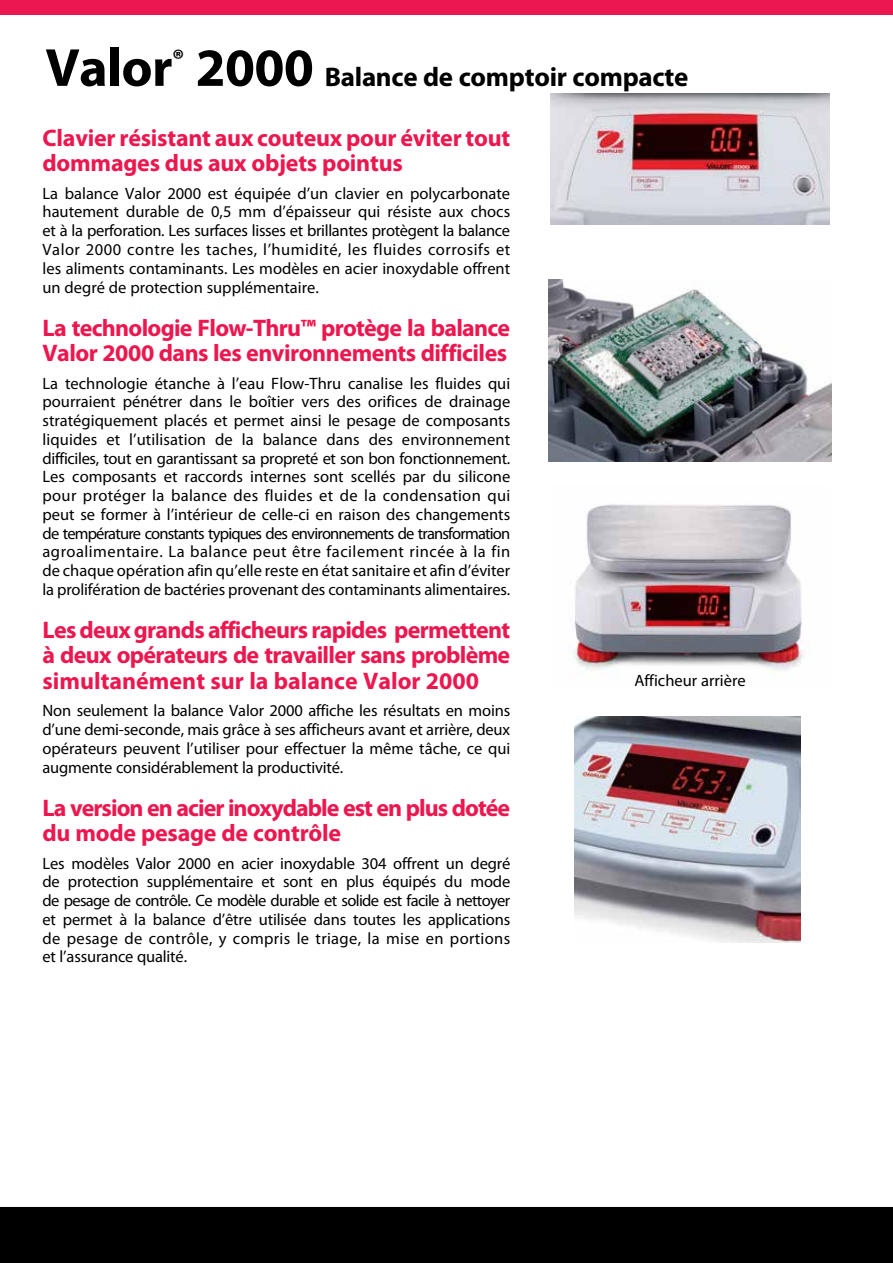
<style>
.page{position:relative;width:893px;height:1263px;background:#fff}
.page>*{position:absolute;margin:0;border:0;box-sizing:border-box;transform-origin:0 0}
.t1{font:700 27px "Myriad Pro";letter-spacing:-.01em;color:#000}
.t2{font:700 24px/25.8px "Myriad Pro";letter-spacing:-.02em;color:#ed174f}
.t3{font:700 24px/25.8px "Myriad Pro";letter-spacing:-.04em;color:#ed174f}
.t4{font:16.5px/18.8px "Myriad Pro";letter-spacing:-.01em;color:#000;text-align:justify}
.s1{font-size:54px}
</style>
<div class="page">
<div style="left:0;top:0;width:893px;height:15px;background:#ed174f"></div>
<div style="left:0;top:1207px;width:893px;height:56px;background:#000"></div>
<img style="left:548px;top:279px;width:284px;height:182px">
<img style="left:570px;top:504px;width:235px;height:172px">
<img style="left:551px;top:93px;width:278px;height:132px">
<img style="left:574px;top:716px;width:227px;height:226px">
<h1 class="t1" style="left:45px;top:59px;width:644px"><span class="s1">Valor</span>® <span class="s1">2000</span> Balance de comptoir compacte</h1>
<h2 class="t2" style="left:43px;top:124px;width:469px">Clavier résistant aux couteux pour éviter tout dommages dus aux objets pointus</h2>
<p class="t4" style="left:43px;top:183px;width:469px">La balance Valor 2000 est équipée d’un clavier en polycarbonate hautement durable de 0,5 mm d’épaisseur qui résiste aux chocs et à la perforation. Les surfaces lisses et brillantes protègent la balance Valor 2000 contre les taches, l’humidité, les fluides corrosifs et les aliments contaminants. Les modèles en acier inoxydable offrent un degré de protection supplémentaire.</p>
<h2 class="t2" style="left:43px;top:314px;width:469px">La technologie Flow-Thru™ protège la balance<br>Valor 2000 dans les environnements difficiles</h2>
<p class="t4" style="left:43px;top:374px;width:469px">La technologie étanche à l’eau Flow-Thru canalise les fluides qui pourraient pénétrer dans le boîtier vers des orifices de drainage stratégiquement placés et permet ainsi le pesage de composants liquides et l’utilisation de la balance dans des environnement difficiles, tout en garantissant sa propreté et son bon fonctionnement.<br>Les composants et raccords internes sont scellés par du silicone pour protéger la balance des fluides et de la condensation qui peut se former à l’intérieur de celle-ci en raison des changements de température constants typiques des environnements de transformation agroalimentaire. La balance peut être facilement rincée à la fin de chaque opération afin qu’elle reste en état sanitaire et afin d’éviter la prolifération de bactéries provenant des contaminants alimentaires.</p>
<h2 class="t2" style="left:43px;top:616px;width:469px;text-align:justify">Les deux grands afficheurs rapides permettent à deux opérateurs de travailler sans problème simultanément sur la balance Valor 2000</h2>
<p class="t4" style="left:43px;top:701px;width:469px">Non seulement la balance Valor 2000 affiche les résultats en moins d’une demi-seconde, mais grâce à ses afficheurs avant et arrière, deux opérateurs peuvent l’utiliser pour effectuer la même tâche, ce qui augmente considérablement la productivité.</p>
<h2 class="t3" style="left:43px;top:794px;width:469px">La version en acier inoxydable est en plus dotée du mode pesage de contrôle</h2>
<p class="t4" style="left:43px;top:853px;width:469px">Les modèles Valor 2000 en acier inoxydable 304 offrent un degré de protection supplémentaire et sont en plus équipés du mode de pesage de contrôle. Ce modèle durable et solide est facile à nettoyer et permet à la balance d’être utilisée dans toutes les applications de pesage de contrôle, y compris le triage, la mise en portions et l’assurance qualité.</p>
<p class="t4" style="left:634px;top:671px;width:113px">Afficheur arrière</p>
</div>
